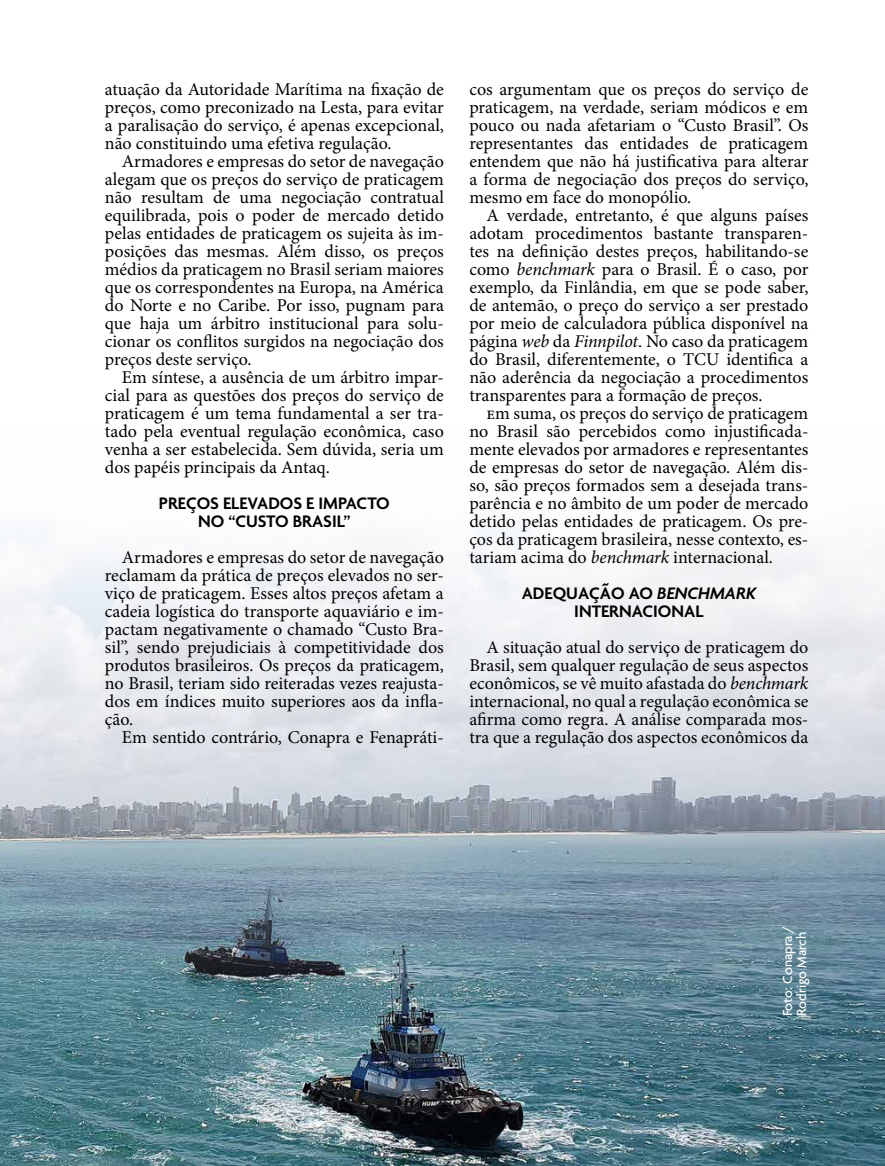
<style>
.page{position:relative;width:885px;height:1166px;background:#fff}
.page>*{position:absolute;margin:0;border:0;box-sizing:border-box;transform-origin:0 0}
.t1{font:18px/18px "Minion Pro";color:#000;text-align:justify}
.t2{font:600 18px/18px "Agenda";color:#000;text-align:center}
.t3{font:500 14.25px/14.2px "Agenda";color:#fff}
.s1{font-style:italic}
</style>
<div class="page">
<img style="left:0;top:531px;width:884px;height:634px">
<p class="t1" style="left:105px;top:80px;width:340px">atuação da Autoridade Marítima na fixação de preços, como preconizado na Lesta, para evitar a paralisação do serviço, é apenas excepcional, não constituindo uma efetiva regulação.</p>
<p class="t1" style="left:105px;top:152px;width:340px;text-align:left;text-indent:17px">Armadores e empresas do setor de navegação alegam que os preços do serviço de praticagem não resultam de uma negociação contratual equilibrada, pois o poder de mercado detido pelas entidades de praticagem os sujeita às im&shy;posições das mesmas. Além disso, os preços médios da praticagem no Brasil seriam maiores que os correspondentes na Europa, na América do Norte e no Caribe. Por isso, pugnam para que haja um árbitro institucional para solu&shy;cionar os conflitos surgidos na negociação dos preços deste serviço.</p>
<p class="t1" style="left:105px;top:368px;width:340px;text-indent:17px">Em síntese, a ausência de um árbitro impar&shy;cial para as questões dos preços do serviço de praticagem é um tema fundamental a ser tra&shy;tado pela eventual regulação econômica, caso venha a ser estabelecida. Sem dúvida, seria um dos papéis principais da Antaq.</p>
<p class="t2" style="left:159px;top:495px;width:232px">PREÇOS ELEVADOS E IMPACTO<br>NO “CUSTO BRASIL”</p>
<p class="t1" style="left:105px;top:548px;width:340px;text-align:left;text-indent:17px">Armadores e empresas do setor de navegação reclamam da prática de preços elevados no ser&shy;viço de praticagem. Esses altos preços afetam a cadeia logística do transporte aquaviário e im&shy;pactam negativamente o chamado “Custo Bra&shy;sil”, sendo prejudiciais à competitividade dos produtos brasileiros. Os preços da praticagem, no Brasil, teriam sido reiteradas vezes reajusta&shy;dos em índices muito superiores aos da infla&shy;ção.</p>
<p class="t1" style="left:122px;top:728px;width:323px">Em sentido contrário, Conapra e Fenapráti-</p>
<p class="t1" style="left:469px;top:80px;width:340px">cos argumentam que os preços do serviço de praticagem, na verdade, seriam módicos e em pouco ou nada afetariam o “Custo Brasil”. Os representantes das entidades de praticagem entendem que não há justificativa para alterar a forma de negociação dos preços do serviço, mesmo em face do monopólio.</p>
<p class="t1" style="left:469px;top:206px;width:340px;text-align:left;text-indent:17px">A verdade, entretanto, é que alguns países adotam procedimentos bastante transparen&shy;tes na definição destes preços, habilitando-se como <span class="s1">benchmark</span> para o Brasil. É o caso, por exemplo, da Finlândia, em que se pode saber, de antemão, o preço do serviço a ser prestado por meio de calculadora pública disponível na página <span class="s1">web</span> da <span class="s1">Finnpilot</span>. No caso da praticagem do Brasil, diferentemente, o TCU identifica a não aderência da negociação a procedimentos transparentes para a formação de preços.</p>
<p class="t1" style="left:469px;top:404px;width:340px;text-indent:17px">Em suma, os preços do serviço de praticagem no Brasil são percebidos como injustificada&shy;mente elevados por armadores e representantes de empresas do setor de navegação. Além dis&shy;so, são preços formados sem a desejada trans&shy;parência e no âmbito de um poder de mercado detido pelas entidades de praticagem. Os pre&shy;ços da praticagem brasileira, nesse contexto, es&shy;tariam acima do <span class="s1">benchmark</span> internacional.</p>
<p class="t2" style="left:521px;top:585px;width:236px">ADEQUAÇÃO AO <span class="s1">BENCHMARK<br></span>INTERNACIONAL</p>
<p class="t1" style="left:469px;top:638px;width:340px;text-indent:17px">A situação atual do serviço de praticagem do Brasil, sem qualquer regulação de seus aspectos econômicos, se vê muito afastada do <span class="s1">benchmark </span>internacional, no qual a regulação econômica se afirma como regra. A análise comparada mos&shy;tra que a regulação dos aspectos econômicos da</p>
<p class="t3" style="left:781px;top:1015px;width:92px;rotate:-90deg">Foto: Conapra /<br>Rodrigo March</p>
</div>
